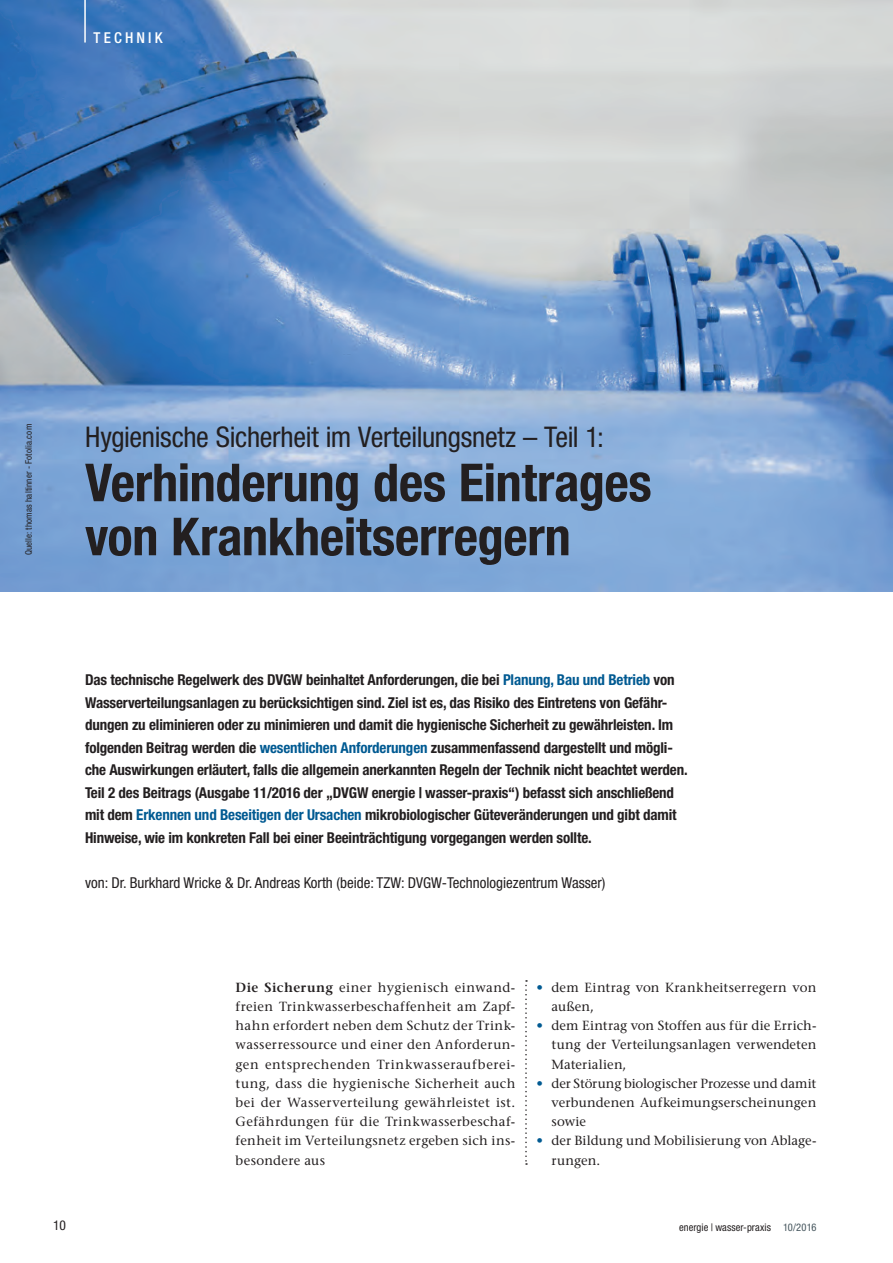
<style>
.page{position:relative;width:893px;height:1263px;background:#fff}
.page>*{position:absolute;margin:0;border:0;box-sizing:border-box;transform-origin:0 0}
.t1{font:700 condensed 52.5px/54px "Helvetica Neue LT Std";letter-spacing:-.005em;color:#231f20}
.t2{font:condensed 28.5px "Helvetica Neue LT Std";letter-spacing:-.01em;color:#231f20}
.t3{font:700 condensed 15px/22.5px "Helvetica Neue LT Std";letter-spacing:-.01em;color:#231f20}
.t4{font:condensed 15px "Helvetica Neue LT Std";color:#231f20}
.t5{font:500 condensed 15px "Helvetica Neue LT Std";letter-spacing:.21em;color:#fff}
.t6{font:condensed 13.5px "Helvetica Neue LT Std";color:#231f20}
.t7{font:13.2px/19.2px "Stone Serif";letter-spacing:.015em;color:#231f20;text-align:justify}
.t8{font:condensed 10.5px "Helvetica Neue LT Std";letter-spacing:.005em;color:#231f20}
.t9{font:condensed 9px "Helvetica Neue LT Std";letter-spacing:.015em;color:#231f20}
.s1{color:#015a92}
.s2{font-weight:600}
.s3{color:#45555d}
</style>
<div class="page">
<svg style="left:525px;top:980px;width:2px;height:185px"></svg>
<img style="left:0;top:0;width:893px;height:591px">
<hr style="left:84px;top:0;width:2px;height:43px;background:#fff">
<p class="t5" style="left:94px;top:28px;width:71px">TECHNIK</p>
<p class="t9" style="left:24px;top:555px;width:133px;rotate:-90deg">Quelle: thomas haltinner - Fotolia.com</p>
<p class="t2" style="left:85px;top:421px;width:520px">Hygienische Sicherheit im Verteilungsnetz – Teil 1:</p>
<p class="t1" style="left:85px;top:455px;width:568px">Verhinderung des Eintrages von Krankheitserregern</p>
<p class="t3" style="left:85px;top:668px;width:604px">Das technische Regelwerk des DVGW beinhaltet Anforderungen, die bei <span class="s1">Planung, Bau und Betrieb</span> von Wasserverteilungsanlagen zu berücksichtigen sind. Ziel ist es, das Risiko des Eintretens von Gefähr&shy;dungen zu eliminieren oder zu minimieren und damit die hygienische Sicherheit zu gewährleisten. Im folgenden Beitrag werden die <span class="s1">wesentlichen Anforderungen</span> zusammenfassend dargestellt und mögli&shy;che Auswirkungen erläutert, falls die allgemein anerkannten Regeln der Technik nicht beachtet werden.<br>Teil 2 des Beitrags (Ausgabe 11/2016 der „DVGW energie | wasser-praxis“) befasst sich anschließend mit dem <span class="s1">Erkennen und Beseitigen der Ursachen</span> mikrobiologischer Güteveränderungen und gibt damit Hinweise, wie im konkreten Fall bei einer Beeinträchtigung vorgegangen werden sollte.</p>
<p class="t4" style="left:85px;top:873px;width:522px">von: Dr. Burkhard Wricke &amp; Dr. Andreas Korth (beide: TZW: DVGW-Technologiezentrum Wasser)</p>
<p class="t7" style="left:236px;top:978px;width:281px"><span class="s2">Die Sicherung</span> einer hygienisch einwand&shy;freien Trinkwasserbeschaffenheit am Zapf&shy;hahn erfordert neben dem Schutz der Trink&shy;wasserressource und einer den Anforderun&shy;gen entsprechenden Trinkwasseraufberei&shy;tung, dass die hygienische Sicherheit auch bei der Wasserverteilung gewährleistet ist.<br>Gefährdungen für die Trinkwasserbeschaf&shy;fenheit im Verteilungsnetz ergeben sich ins&shy;besondere aus</p>
<p class="t7" style="left:551px;top:978px;width:266px;text-indent:-15px"><span class="s1">•</span> dem Eintrag von Krankheitserregern von außen,</p>
<p class="t7" style="left:551px;top:1016px;width:266px;text-indent:-15px"><span class="s1">•</span> dem Eintrag von Stoffen aus für die Errich&shy;tung der Verteilungsanlagen verwendeten Materialien,</p>
<p class="t7" style="left:551px;top:1074px;width:266px;text-indent:-15px"><span class="s1">•</span> der Störung biologischer Prozesse und damit verbundenen Aufkeimungserscheinungen sowie</p>
<p class="t7" style="left:551px;top:1131px;width:266px;text-indent:-15px"><span class="s1">•</span> der Bildung und Mobilisierung von Ablage&shy;rungen.</p>
<p class="t6" style="left:53px;top:1218px;width:14px">10</p>
<p class="t8" style="left:679px;top:1221px;width:139px">energie | wasser-praxis <span class="s3">10/2016</span></p>
</div>
